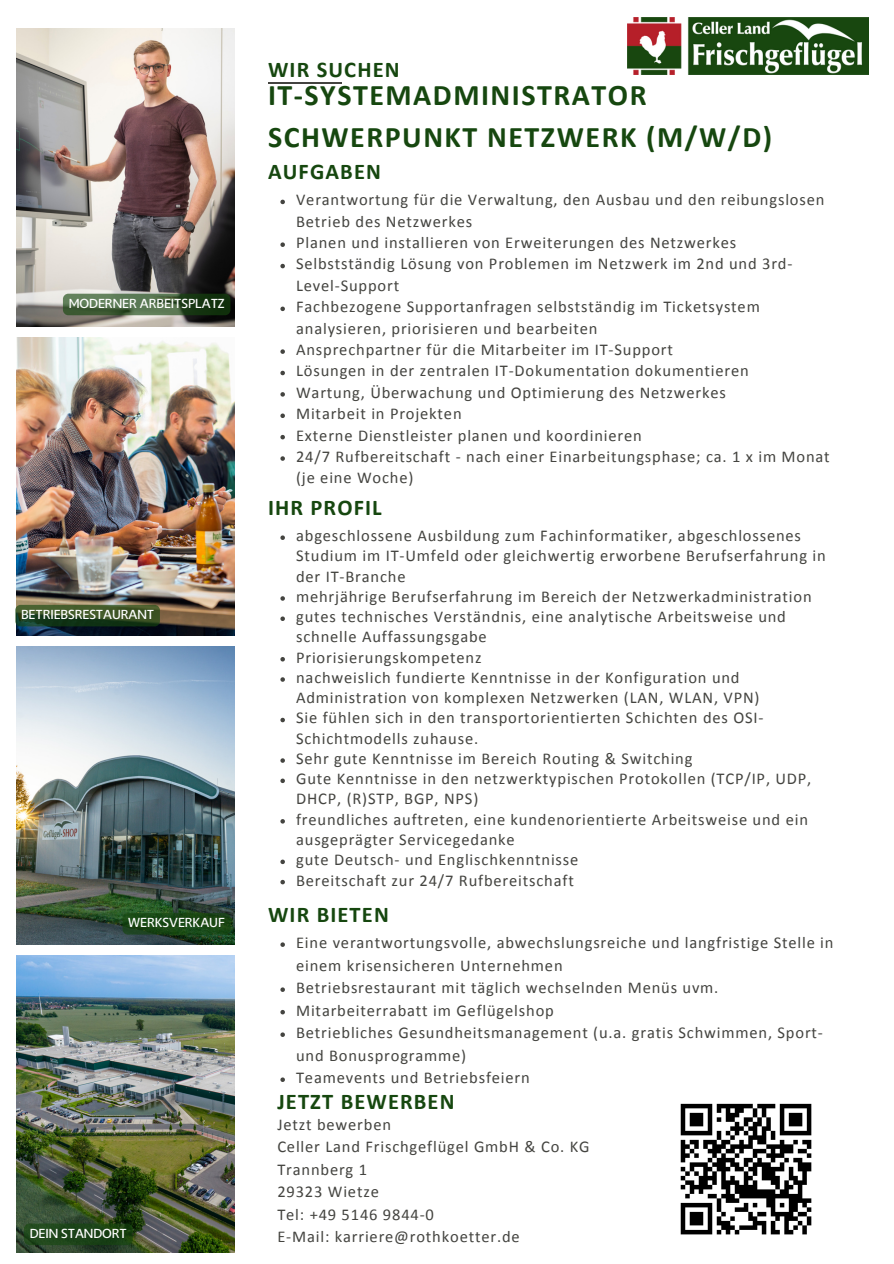
<style>
.page{position:relative;width:894px;height:1264px;background:#fff}
.page>*{position:absolute;margin:0;border:0;box-sizing:border-box;transform-origin:0 0}
.t1{font:700 30px/41.7px "Calibri";letter-spacing:.05em;color:#16470f}
.t2{font:700 22.5px "Calibri";letter-spacing:.05em;color:#16470f}
.t3{font:16.5px/20.2px "Calibri";letter-spacing:.05em;color:#444440}
.t4{font:14.55px "Slippy";color:#fff}
</style>
<div class="page">
<img style="left:16px;top:646px;width:218px;height:298px">
<img style="left:16px;top:338px;width:218px;height:297px">
<img style="left:16px;top:955px;width:218px;height:297px">
<img style="left:16px;top:28px;width:218px;height:298px">
<hr style="left:268px;top:82px;width:73px;height:2px;background:#444440">
<img style="left:627px;top:18px;width:241px;height:56px">
<svg style="left:680px;top:1103px;width:131px;height:131px"></svg>
<svg style="left:280px;top:535px;width:5px;height:5px"></svg>
<svg style="left:280px;top:596px;width:5px;height:4px"></svg>
<svg style="left:280px;top:616px;width:5px;height:5px"></svg>
<svg style="left:280px;top:657px;width:5px;height:4px"></svg>
<svg style="left:280px;top:677px;width:5px;height:4px"></svg>
<svg style="left:280px;top:717px;width:5px;height:5px"></svg>
<svg style="left:280px;top:758px;width:5px;height:4px"></svg>
<svg style="left:280px;top:778px;width:5px;height:5px"></svg>
<svg style="left:280px;top:819px;width:5px;height:4px"></svg>
<svg style="left:280px;top:859px;width:5px;height:5px"></svg>
<svg style="left:280px;top:879px;width:5px;height:5px"></svg>
<svg style="left:280px;top:200px;width:5px;height:4px"></svg>
<svg style="left:280px;top:242px;width:5px;height:5px"></svg>
<svg style="left:280px;top:264px;width:5px;height:4px"></svg>
<svg style="left:280px;top:306px;width:5px;height:5px"></svg>
<svg style="left:280px;top:349px;width:5px;height:5px"></svg>
<svg style="left:280px;top:371px;width:5px;height:4px"></svg>
<svg style="left:280px;top:392px;width:5px;height:4px"></svg>
<svg style="left:280px;top:413px;width:5px;height:5px"></svg>
<svg style="left:280px;top:435px;width:5px;height:4px"></svg>
<svg style="left:280px;top:456px;width:5px;height:5px"></svg>
<div style="left:24px;top:1223px;width:109px;height:21px;background:#16470f;border-radius:5px;opacity:.64"></div>
<div style="left:15px;top:605px;width:145px;height:21px;background:#16470f;border-radius:5px;opacity:.64"></div>
<svg style="left:63px;top:294px;width:167px;height:21px;background:#405e3a"></svg>
<svg style="left:280px;top:942px;width:5px;height:4px"></svg>
<svg style="left:280px;top:987px;width:5px;height:4px"></svg>
<svg style="left:280px;top:1010px;width:5px;height:4px"></svg>
<svg style="left:280px;top:1032px;width:5px;height:4px"></svg>
<svg style="left:280px;top:1077px;width:5px;height:4px"></svg>
<div style="left:122px;top:913px;width:109px;height:21px;background:#16470f;border-radius:5px"></div>
<h3 class="t4" style="left:69px;top:296px;width:157px">MODERNER ARBEITSPLATZ</h3>
<h3 class="t4" style="left:21px;top:607px;width:135px">BETRIEBSRESTAURANT</h3>
<h3 class="t4" style="left:128px;top:915px;width:98px">WERKSVERKAUF</h3>
<h3 class="t4" style="left:30px;top:1225px;width:98px">DEIN STANDORT</h3>
<h3 class="t2" style="left:268px;top:60px;width:133px">WIR SUCHEN</h3>
<h3 class="t1" style="left:268px;top:76px;width:505px">IT-SYSTEMADMINISTRATOR<br>SCHWERPUNKT NETZWERK (M/W/D)</h3>
<h3 class="t2" style="left:268px;top:162px;width:114px">AUFGABEN</h3>
<h3 class="t3" style="left:296px;top:190px;width:529px;line-height:21.3px">Verantwortung für die Verwaltung, den Ausbau und den reibungslosen<br>Betrieb des Netzwerkes</h3>
<h3 class="t3" style="left:296px;top:234px;width:441px">Planen und installieren von Erweiterungen des Netzwerkes</h3>
<h3 class="t3" style="left:296px;top:255px;width:497px;line-height:21.3px">Selbstständig Lösung von Problemen im Netzwerk im 2nd und 3rd-<br>Level-Support</h3>
<h2 class="t3" style="left:296px;top:297px;width:465px;line-height:21.3px">Fachbezogene Supportanfragen selbstständig im Ticketsystem analysieren, priorisieren und bearbeiten</h2>
<h3 class="t3" style="left:296px;top:341px;width:378px">Ansprechpartner für die Mitarbeiter im IT-Support</h3>
<h3 class="t3" style="left:296px;top:362px;width:454px">Lösungen in der zentralen IT-Dokumentation dokumentieren</h3>
<h3 class="t3" style="left:296px;top:383px;width:431px">Wartung, Überwachung und Optimierung des Netzwerkes</h3>
<h3 class="t3" style="left:296px;top:405px;width:167px">Mitarbeit in Projekten</h3>
<h3 class="t3" style="left:296px;top:426px;width:347px">Externe Dienstleister planen und koordinieren</h3>
<h3 class="t3" style="left:296px;top:447px;width:535px;line-height:21.3px">24/7 Rufbereitschaft - nach einer Einarbeitungsphase; ca. 1 x im Monat (je eine Woche)</h3>
<p class="t2" style="left:268px;top:498px;width:115px">IHR PROFIL</p>
<p class="t3" style="left:296px;top:527px;width:531px">abgeschlossene Ausbildung zum Fachinformatiker, abgeschlossenes<br>Studium im IT-Umfeld oder gleichwertig erworbene Berufserfahrung in der IT-Branche</p>
<p class="t3" style="left:296px;top:587px;width:517px">mehrjährige Berufserfahrung im Bereich der Netzwerkadministration</p>
<h2 class="t3" style="left:296px;top:608px;width:491px">gutes technisches Verständnis, eine analytische Arbeitsweise und schnelle Auffassungsgabe</h2>
<h1 class="t3" style="left:296px;top:648px;width:187px">Priorisierungskompetenz</h1>
<h2 class="t3" style="left:296px;top:668px;width:465px">nachweislich fundierte Kenntnisse in der Konfiguration und<br>Administration von komplexen Netzwerken (LAN, WLAN, VPN)</h2>
<h3 class="t3" style="left:296px;top:709px;width:469px">Sie fühlen sich in den transportorientierten Schichten des OSI-<br>Schichtmodells zuhause.</h3>
<h3 class="t3" style="left:296px;top:749px;width:398px">Sehr gute Kenntnisse im Bereich Routing &amp; Switching</h3>
<h3 class="t3" style="left:296px;top:770px;width:516px">Gute Kenntnisse in den netzwerktypischen Protokollen (TCP/IP, UDP,<br>DHCP, (R)STP, BGP, NPS)</h3>
<h3 class="t3" style="left:296px;top:810px;width:513px">freundliches auftreten, eine kundenorientierte Arbeitsweise und ein ausgeprägter Servicegedanke</h3>
<h3 class="t3" style="left:296px;top:851px;width:284px">gute Deutsch- und Englischkenntnisse</h3>
<h3 class="t3" style="left:296px;top:871px;width:279px">Bereitschaft zur 24/7 Rufbereitschaft</h3>
<h2 class="t2" style="left:268px;top:905px;width:122px">WIR BIETEN</h2>
<h3 class="t3" style="left:296px;top:932px;width:539px;line-height:22.5px">Eine verantwortungsvolle, abwechslungsreiche und langfristige Stelle in einem krisensicheren Unternehmen</h3>
<h3 class="t3" style="left:296px;top:978px;width:424px">Betriebsrestaurant mit täglich wechselnden Menüs uvm.</h3>
<h3 class="t3" style="left:296px;top:1001px;width:259px">Mitarbeiterrabatt im Geflügelshop</h3>
<h3 class="t3" style="left:296px;top:1022px;width:528px;line-height:22.5px">Betriebliches Gesundheitsmanagement (u.a. gratis Schwimmen, Sport&shy;und Bonusprogramme)</h3>
<h3 class="t3" style="left:296px;top:1068px;width:235px">Teamevents und Betriebsfeiern</h3>
<p class="t2" style="left:277px;top:1092px;width:179px">JETZT BEWERBEN</p>
<h2 class="t3" style="left:277px;top:1114px;width:313px;line-height:22.5px">Jetzt bewerben<br>Celler Land Frischgeflügel GmbH &amp; Co. KG<br>Trannberg 1<br>29323 Wietze<br>Tel: +49 5146 9844-0<br>E-Mail: karriere@rothkoetter.de</h2>
</div>
